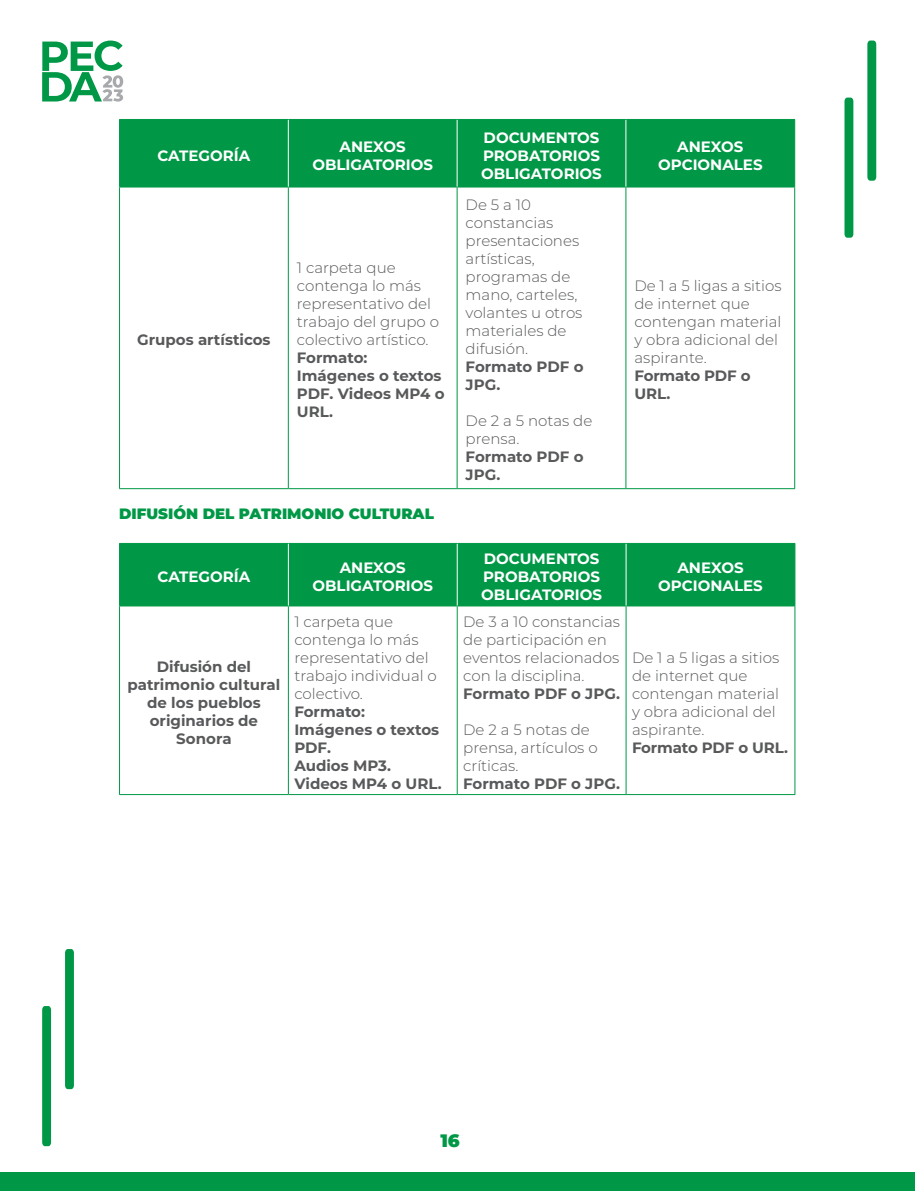
<style>
.page{position:relative;width:915px;height:1191px;background:#fff}
.page>*{position:absolute;margin:0;border:0;box-sizing:border-box;transform-origin:0 0}
.t1{font:900 18px "Montserrat";color:#009846}
.t2{font:300 15px/18px "Montserrat";color:#58595b}
.t3{font:700 15px/18px "Montserrat";color:#58595b}
.t4{font:700 15px/18px "Montserrat";color:#fff;text-align:center}
.t5{font:900 15px "Montserrat";color:#009846}
</style>
<div class="page">
<svg style="left:42px;top:41px;width:81px;height:61px"></svg>
<div style="left:0;top:1172px;width:914px;height:19px;background:#009846"></div>
<svg style="left:867px;top:41px;width:8px;height:140px"></svg>
<svg style="left:844px;top:98px;width:9px;height:140px"></svg>
<svg style="left:65px;top:949px;width:9px;height:140px"></svg>
<svg style="left:42px;top:1006px;width:9px;height:140px"></svg>
<div style="left:120px;top:120px;width:674px;height:67px;background:#009846"></div>
<hr style="left:119px;top:119px;width:169px;height:1px;background:#009846">
<hr style="left:119px;top:120px;width:1px;height:67px;background:#009846">
<hr style="left:288px;top:119px;width:169px;height:1px;background:#009846">
<hr style="left:457px;top:119px;width:168px;height:1px;background:#009846">
<hr style="left:625px;top:119px;width:169px;height:1px;background:#009846">
<hr style="left:794px;top:120px;width:1px;height:67px;background:#009846">
<hr style="left:119px;top:187px;width:169px;height:1px;background:#009846">
<hr style="left:119px;top:187px;width:1px;height:301px;background:#009846">
<hr style="left:288px;top:187px;width:169px;height:1px;background:#009846">
<hr style="left:288px;top:187px;width:1px;height:301px;background:#009846">
<hr style="left:457px;top:187px;width:168px;height:1px;background:#009846">
<hr style="left:456px;top:187px;width:1px;height:301px;background:#009846">
<hr style="left:625px;top:187px;width:169px;height:1px;background:#009846">
<hr style="left:625px;top:187px;width:1px;height:301px;background:#009846">
<hr style="left:794px;top:187px;width:1px;height:301px;background:#009846">
<hr style="left:119px;top:488px;width:169px;height:1px;background:#009846">
<hr style="left:288px;top:488px;width:169px;height:1px;background:#009846">
<hr style="left:457px;top:488px;width:168px;height:1px;background:#009846">
<hr style="left:625px;top:488px;width:169px;height:1px;background:#009846">
<hr style="left:288px;top:120px;width:1px;height:67px;background:#fff">
<hr style="left:456px;top:120px;width:1px;height:67px;background:#fff">
<hr style="left:625px;top:120px;width:1px;height:67px;background:#fff">
<div style="left:120px;top:544px;width:674px;height:61px;background:#009846"></div>
<hr style="left:119px;top:543px;width:169px;height:1px;background:#009846">
<hr style="left:119px;top:544px;width:1px;height:61px;background:#009846">
<hr style="left:288px;top:543px;width:169px;height:1px;background:#009846">
<hr style="left:457px;top:543px;width:169px;height:1px;background:#009846">
<hr style="left:626px;top:543px;width:169px;height:1px;background:#009846">
<hr style="left:794px;top:544px;width:1px;height:61px;background:#009846">
<hr style="left:119px;top:605px;width:169px;height:1px;background:#009846">
<hr style="left:119px;top:606px;width:1px;height:188px;background:#009846">
<hr style="left:288px;top:605px;width:169px;height:1px;background:#009846">
<hr style="left:288px;top:606px;width:1px;height:188px;background:#009846">
<hr style="left:457px;top:605px;width:169px;height:1px;background:#009846">
<hr style="left:456px;top:606px;width:1px;height:188px;background:#009846">
<hr style="left:626px;top:605px;width:169px;height:1px;background:#009846">
<hr style="left:625px;top:606px;width:1px;height:188px;background:#009846">
<hr style="left:794px;top:606px;width:1px;height:188px;background:#009846">
<hr style="left:119px;top:794px;width:169px;height:1px;background:#009846">
<hr style="left:288px;top:794px;width:169px;height:1px;background:#009846">
<hr style="left:457px;top:794px;width:169px;height:1px;background:#009846">
<hr style="left:626px;top:794px;width:169px;height:1px;background:#009846">
<hr style="left:288px;top:544px;width:1px;height:61px;background:#fff">
<hr style="left:456px;top:544px;width:1px;height:61px;background:#fff">
<hr style="left:625px;top:544px;width:1px;height:61px;background:#fff">
<p class="t4" style="left:157px;top:145px;width:94px">CATEGORÍA</p>
<p class="t4" style="left:312px;top:136px;width:122px">ANEXOS<br>OBLIGATORIOS</p>
<p class="t4" style="left:481px;top:127px;width:122px;text-align:left">DOCUMENTOS<br>PROBATORIOS<br>OBLIGATORIOS</p>
<p class="t4" style="left:657px;top:136px;width:106px">ANEXOS<br>OPCIONALES</p>
<p class="t3" style="left:137px;top:330px;width:135px">Grupos artísticos</p>
<p class="t2" style="left:297px;top:258px;width:144px">1 carpeta que contenga lo más representativo del trabajo del grupo o colectivo artístico.</p>
<p class="t3" style="left:297px;top:348px;width:149px">Formato:<br>Imágenes o textos<br>PDF. Videos MP4 o<br>URL.</p>
<p class="t5" style="left:119px;top:502px;width:316px">DIFUSIÓN DEL PATRIMONIO CULTURAL</p>
<p class="t2" style="left:465px;top:195px;width:118px">De 5 a 10 constancias presentaciones artísticas, programas de mano, carteles, volantes u otros materiales de difusión.</p>
<p class="t3" style="left:465px;top:357px;width:119px">Formato PDF o<br>JPG.</p>
<p class="t2" style="left:465px;top:411px;width:128px">De 2 a 5 notas de prensa.</p>
<p class="t3" style="left:465px;top:447px;width:119px">Formato PDF o<br>JPG.</p>
<p class="t2" style="left:634px;top:276px;width:149px">De 1 a 5 ligas a sitios de internet que contengan material y obra adicional del aspirante.</p>
<p class="t3" style="left:634px;top:366px;width:118px">Formato PDF o<br>URL.</p>
<p class="t4" style="left:157px;top:567px;width:94px">CATEGORÍA</p>
<p class="t4" style="left:312px;top:558px;width:122px">ANEXOS<br>OBLIGATORIOS</p>
<p class="t4" style="left:481px;top:549px;width:122px;text-align:left">DOCUMENTOS<br>PROBATORIOS<br>OBLIGATORIOS</p>
<p class="t4" style="left:658px;top:558px;width:106px">ANEXOS<br>OPCIONALES</p>
<p class="t3" style="left:127px;top:656px;width:154px;text-align:center">Difusión del patrimonio cultural de los pueblos originarios de<br>Sonora</p>
<p class="t2" style="left:294px;top:611px;width:144px">1 carpeta que contenga lo más representativo del trabajo individual o colectivo.</p>
<p class="t3" style="left:294px;top:701px;width:149px">Formato:<br>Imágenes o textos<br>PDF.<br>Audios MP3.<br>Videos MP4 o URL.</p>
<p class="t2" style="left:463px;top:611px;width:158px">De 3 a 10 constancias de participación en eventos relacionados con la disciplina.</p>
<p class="t3" style="left:463px;top:683px;width:158px">Formato PDF o JPG.</p>
<p class="t2" style="left:463px;top:719px;width:136px">De 2 a 5 notas de prensa, artículos o críticas.</p>
<p class="t3" style="left:463px;top:773px;width:158px">Formato PDF o JPG.</p>
<p class="t2" style="left:632px;top:647px;width:149px">De 1 a 5 ligas a sitios de internet que contengan material y obra adicional del aspirante.</p>
<p class="t3" style="left:632px;top:737px;width:157px">Formato PDF o URL.</p>
<p class="t1" style="left:440px;top:1127px;width:21px">16</p>
</div>
